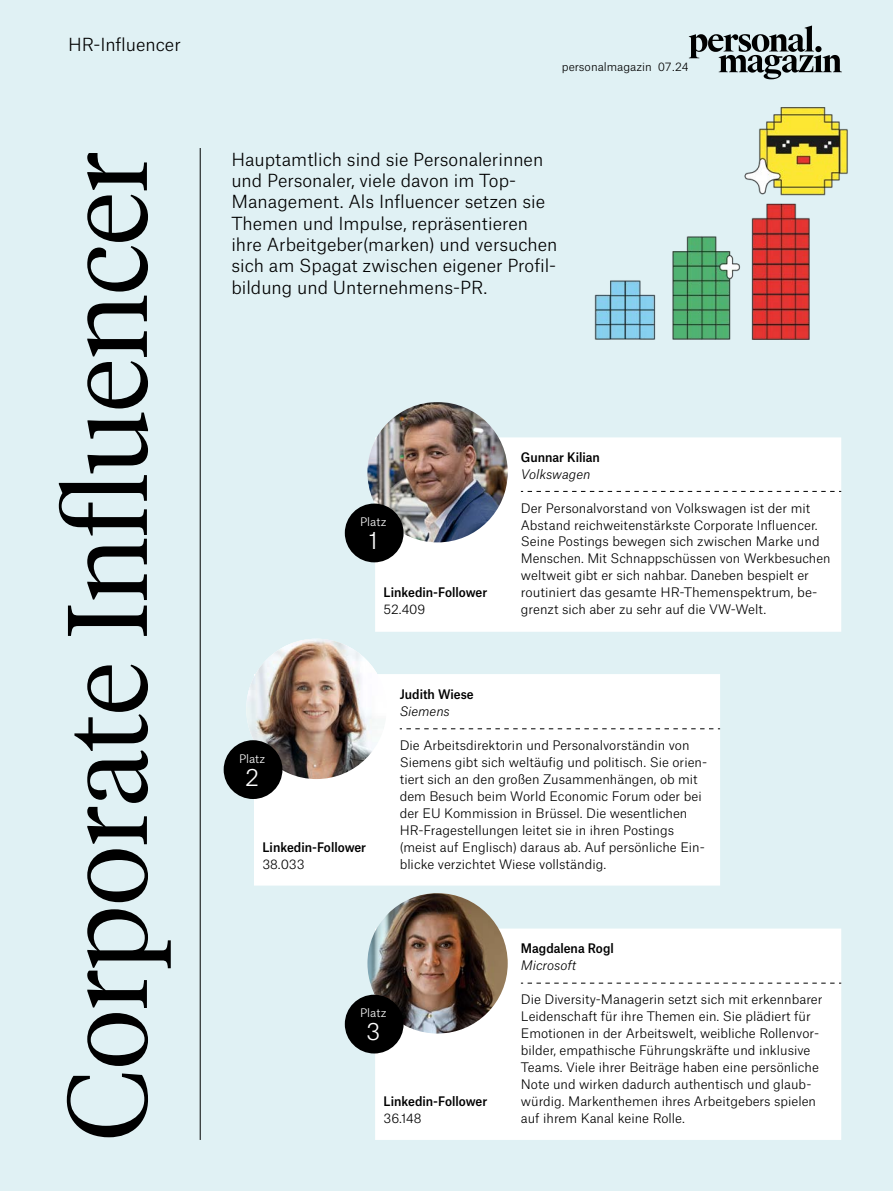
<style>
.page{position:relative;width:893px;height:1191px;background:#e0f1f4}
.page>*{position:absolute;margin:0;border:0;box-sizing:border-box;transform-origin:0 0}
.t1{font:300 112.5px "Tiempos Headline";color:#000}
.t2{font:300 22.8px "Atlas Grotesk";color:#fff}
.t3{font:300 17.25px/21.3px "Atlas Grotesk";color:#000}
.t4{font:300 12.6px/17px "Atlas Grotesk";color:#000}
.t5{font:500 12.6px "Atlas Grotesk";color:#000;scale:.93 1}
.t6{font:italic 300 12.6px "Atlas Grotesk";color:#000}
.t7{font:300 11.25px "Atlas Grotesk";color:#000}
.t8{font:300 11.25px "Atlas Grotesk";letter-spacing:-.005em;color:#fff}
</style>
<div class="page">
<hr style="left:200px;top:148px;width:1px;height:992px;background:#000">
<img style="left:594px;top:107px;width:254px;height:233px">
<div style="left:375px;top:437px;width:466px;height:195px;background:#fff"></div>
<svg style="left:521px;top:491px;width:320px;height:1px"></svg>
<img style="left:367px;top:402px;width:141px;height:140px;border-radius:70px">
<div style="left:345px;top:503px;width:59px;height:59px;background:#000;border-radius:50%"></div>
<div style="left:254px;top:674px;width:466px;height:211px;background:#fff"></div>
<svg style="left:400px;top:728px;width:320px;height:1px"></svg>
<img style="left:246px;top:638px;width:141px;height:141px;border-radius:70px">
<div style="left:224px;top:740px;width:58px;height:59px;background:#000;border-radius:50%"></div>
<div style="left:375px;top:928px;width:466px;height:212px;background:#fff"></div>
<svg style="left:521px;top:983px;width:320px;height:1px"></svg>
<img style="left:367px;top:893px;width:141px;height:140px;border-radius:70px">
<div style="left:345px;top:994px;width:59px;height:59px;background:#000;border-radius:50%"></div>
<svg style="left:689px;top:26px;width:153px;height:53px"></svg>
<h3 class="t3" style="left:68px;top:32px;width:114px">HR-Influencer</h3>
<p class="t7" style="left:562px;top:58px;width:128px">personalmagazin 07.24</p>
<h1 class="t1" style="left:31px;top:1141px;width:990px;rotate:-90deg">Corporate Influencer</h1>
<p class="t3" style="left:231px;top:147px;width:328px">Hauptamtlich sind sie Personalerinnen und Personaler, viele davon im Top-Management. Als Influencer setzen sie Themen und Impulse, repräsentieren ihre Arbeitgeber(marken) und versuchen sich am Spagat zwischen eigener Profil&shy;bildung und Unternehmens-PR.</p>
<p class="t5" style="left:521px;top:446px;width:86px">Gunnar Kilian</p>
<p class="t6" style="left:521px;top:464px;width:71px">Volkswagen</p>
<p class="t4" style="left:521px;top:498px;width:311px">Der Personalvorstand von Volkswagen ist der mit Abstand reichweitenstärkste Corporate Influencer.<br>Seine Postings bewegen sich zwischen Marke und Menschen. Mit Schnappschüssen von Werkbesuchen weltweit gibt er sich nahbar. Daneben bespielt er routiniert das gesamte HR-Themenspektrum, be&shy;grenzt sich aber zu sehr auf die VW-Welt.</p>
<p class="t8" style="left:360px;top:513px;width:28px">Platz</p>
<h2 class="t2" style="left:368px;top:522px;width:11px">1</h2>
<p class="t5" style="left:384px;top:582px;width:113px">Linkedin-Follower</p>
<p class="t4" style="left:384px;top:600px;width:43px">52.409</p>
<p class="t5" style="left:400px;top:684px;width:81px">Judith Wiese</p>
<p class="t6" style="left:400px;top:701px;width:52px">Siemens</p>
<p class="t4" style="left:400px;top:735px;width:307px">Die Arbeitsdirektorin und Personalvorständin von Siemens gibt sich weltäufig und politisch. Sie orien&shy;tiert sich an den großen Zusammenhängen, ob mit dem Besuch beim World Economic Forum oder bei der EU Kommission in Brüssel. Die wesentlichen HR-Fragestellungen leitet sie in ihren Postings (meist auf Englisch) daraus ab. Auf persönliche Ein&shy;blicke verzichtet Wiese vollständig.</p>
<p class="t8" style="left:239px;top:749px;width:28px">Platz</p>
<h2 class="t2" style="left:245px;top:759px;width:15px">2</h2>
<p class="t5" style="left:262px;top:836px;width:113px">Linkedin-Follower</p>
<p class="t4" style="left:262px;top:854px;width:44px">38.033</p>
<p class="t5" style="left:521px;top:938px;width:101px">Magdalena Rogl</p>
<p class="t6" style="left:521px;top:955px;width:57px">Microsoft</p>
<p class="t4" style="left:521px;top:989px;width:303px">Die Diversity-Managerin setzt sich mit erkennbarer Leidenschaft für ihre Themen ein. Sie plädiert für Emotionen in der Arbeitswelt, weibliche Rollenvor&shy;bilder, empathische Führungskräfte und inklusive Teams. Viele ihrer Beiträge haben eine persönliche Note und wirken dadurch authentisch und glaub&shy;würdig. Markenthemen ihres Arbeitgebers spielen auf ihrem Kanal keine Rolle.</p>
<p class="t8" style="left:360px;top:1004px;width:28px">Platz</p>
<h2 class="t2" style="left:366px;top:1013px;width:16px">3</h2>
<p class="t5" style="left:384px;top:1091px;width:113px">Linkedin-Follower</p>
<p class="t4" style="left:384px;top:1108px;width:40px">36.148</p>
</div>
